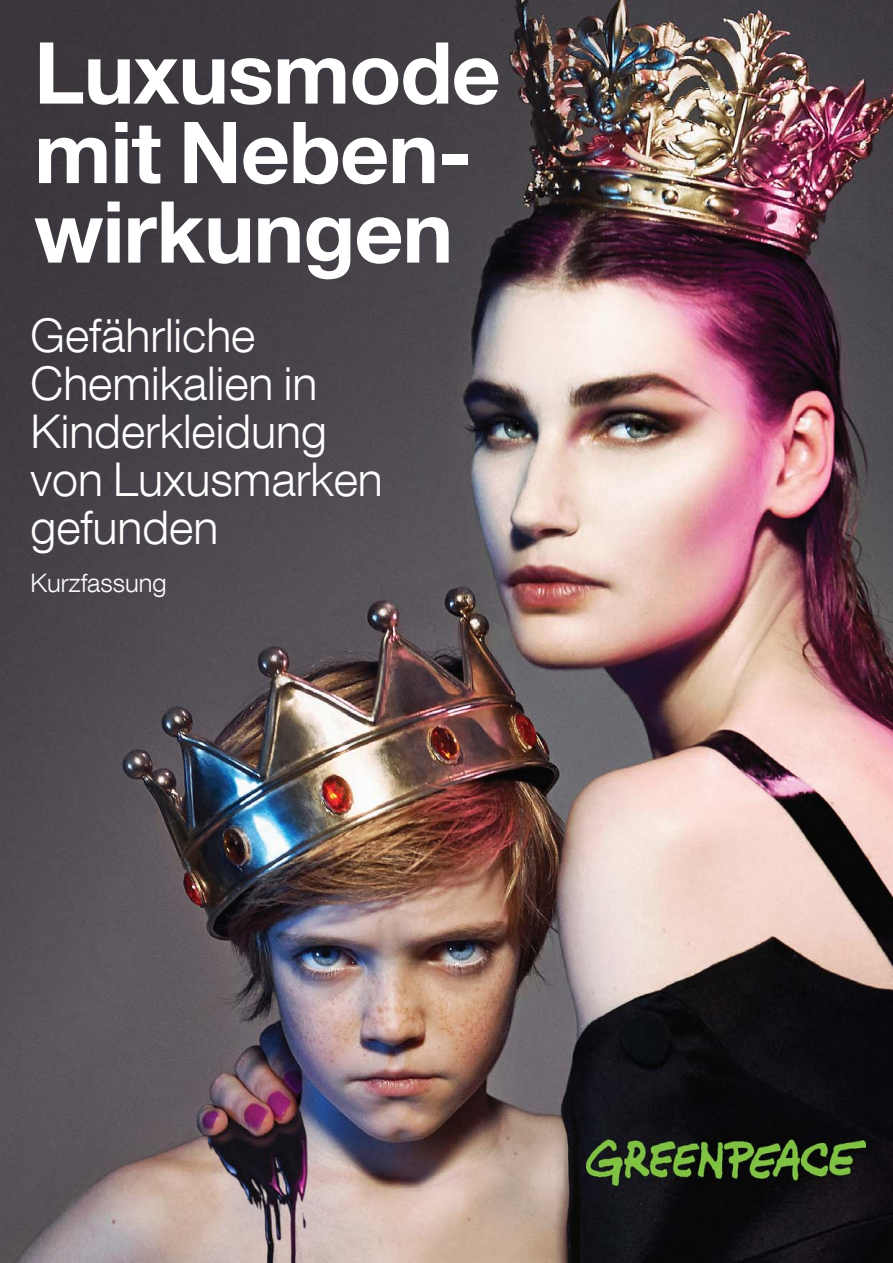
<style>
.page{position:relative;width:893px;height:1263px;background:#fff}
.page>*{position:absolute;margin:0;border:0;box-sizing:border-box;transform-origin:0 0}
.t1{font:700 85.5px/79.5px "Helvetica Neue LT Com";letter-spacing:-.01em;color:#fff}
.t2{font:300 46.5px/48px "Helvetica Neue LT Com";color:#fff}
.t3{font:300 25.5px "Helvetica Neue LT Com";color:#fff}
</style>
<div class="page">
<img style="left:0;top:0;width:893px;height:1263px">
<img style="left:586px;top:1139px;width:279px;height:46px">
<h1 class="t1" style="left:34px;top:46px;width:468px">Luxusmode mit Neben&shy;wirkungen</h1>
<p class="t2" style="left:31px;top:318px;width:354px">Gefährliche<br>Chemikalien in<br>Kinderkleidung von Luxusmarken gefunden</p>
<p class="t3" style="left:31px;top:574px;width:137px">Kurzfassung</p>
</div>
